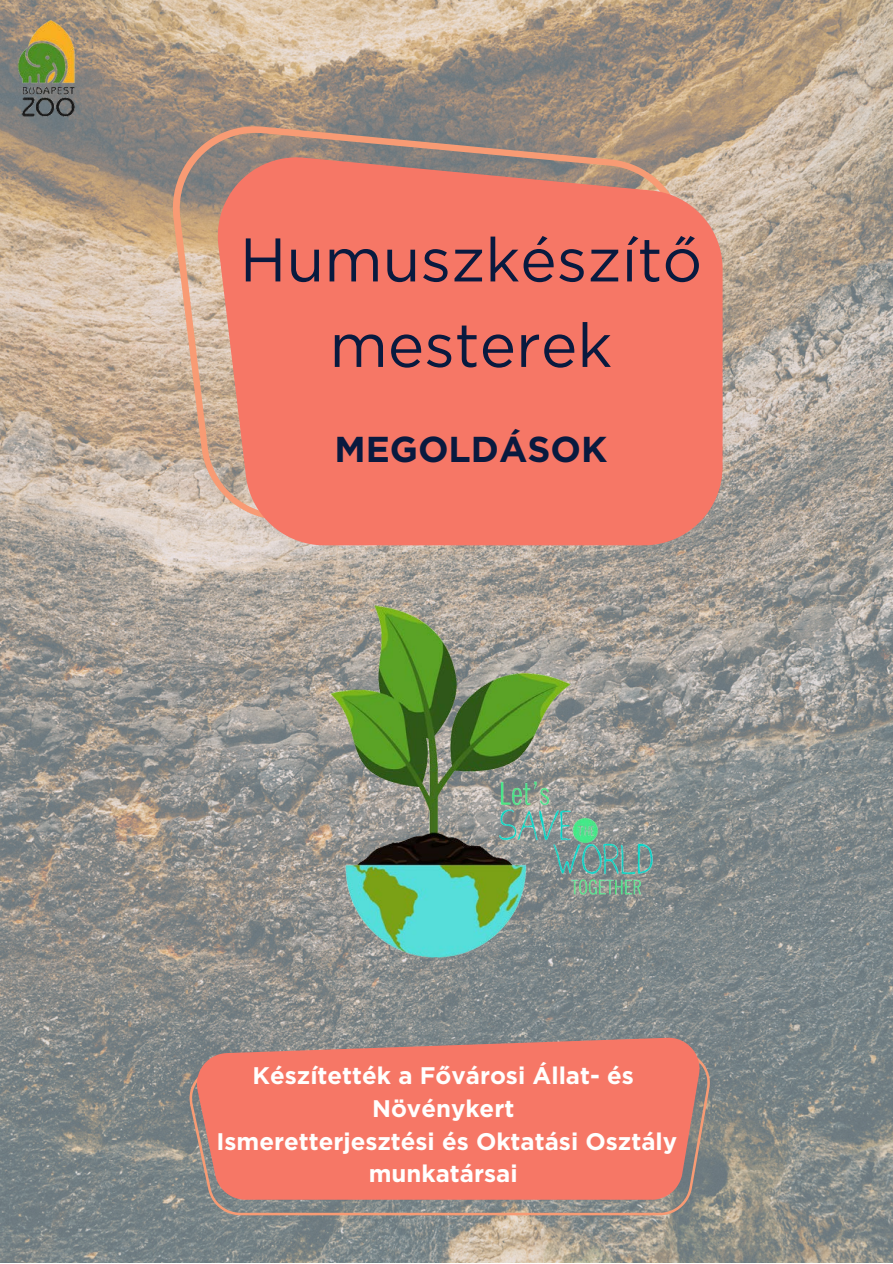
<style>
.page{position:relative;width:893px;height:1264px;background:#fff}
.page>*{position:absolute;margin:0;border:0;box-sizing:border-box;transform-origin:0 0}
.t1{font:61.5px/85.5px "Gotham";color:#091a3f;text-align:center}
.t2{font:700 36px "Gotham";color:#091a3f}
.t3{font:700 24px/32.5px "Gotham";color:#fffffe;text-align:center}
</style>
<div class="page">
<img style="left:0;top:0;width:892px;height:1262px">
<svg style="left:173px;top:126px;width:511px;height:394px;background:#b69b88"></svg>
<svg style="left:218px;top:157px;width:504px;height:388px;background:#ef7c6b"></svg>
<img style="left:0;top:0;width:96px;height:138px">
<img style="left:289px;top:589px;width:404px;height:403px">
<svg style="left:189px;top:1050px;width:520px;height:165px;background:#948b85"></svg>
<svg style="left:197px;top:1037px;width:502px;height:162px;background:#eb7869"></svg>
<p class="t1" style="left:240px;top:216px;width:464px">Humuszkészítő mesterek</p>
<p class="t2" style="left:334px;top:428px;width:274px">MEGOLDÁSOK</p>
<p class="t3" style="left:252px;top:1059px;width:382px">Készítették a Fővárosi Állat- és<br>Növénykert</p>
<p class="t3" style="left:216px;top:1124px;width:462px">Ismeretterjesztési és Oktatási Osztály munkatársai</p>
</div>
